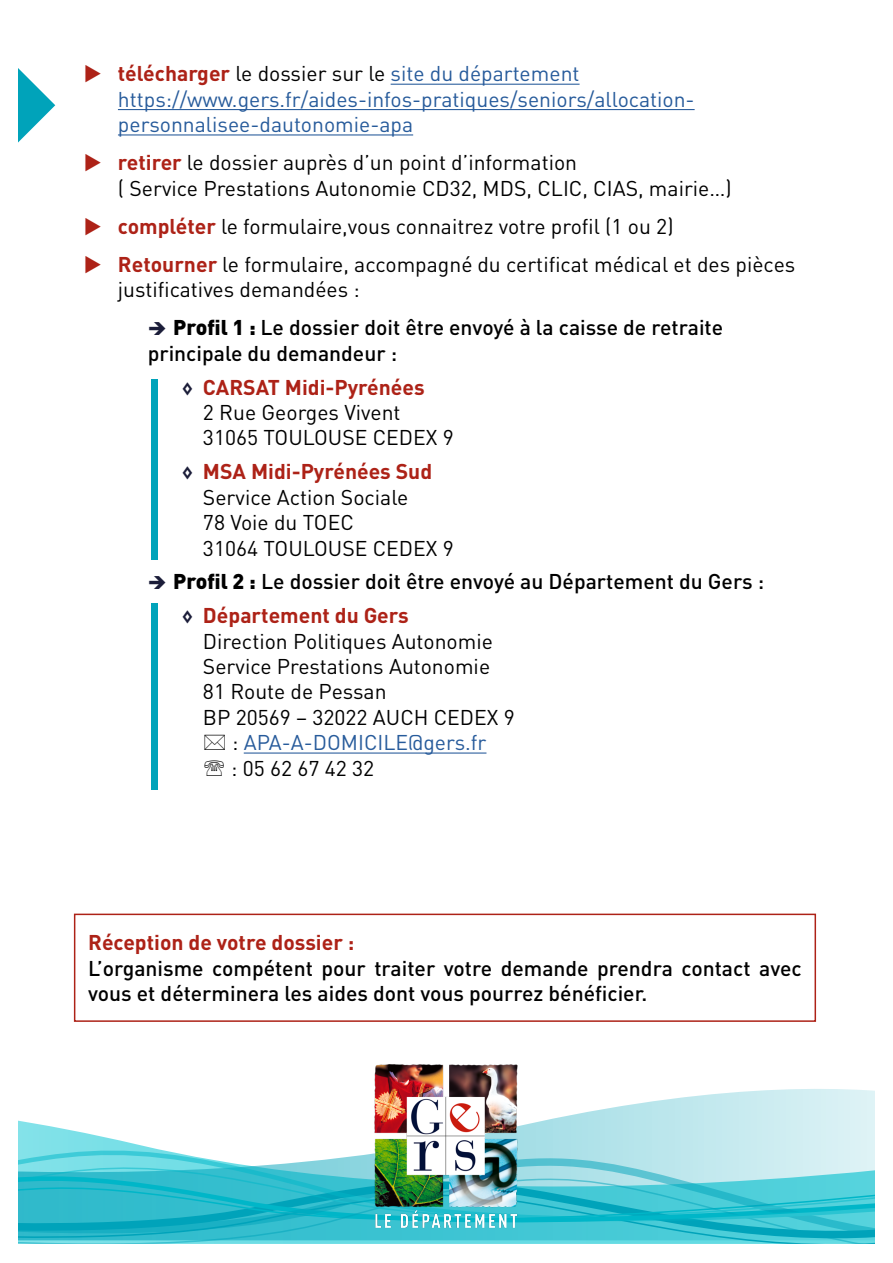
<style>
.page{position:relative;width:893px;height:1263px;background:#fff}
.page>*{position:absolute;margin:0;border:0;box-sizing:border-box;transform-origin:0 0}
.t1{font:21.15px/25.3px "DIN Pro";color:#000}
.t2{font:500 21.15px/33.9px "DIN Pro";color:#000}
.t3{font:21.15px/25.3px "DIN Pro";color:#275b9b}
.t4{font:700 21.15px "DIN Pro";color:#ad2217}
.s1{font-weight:700;color:#ad2217}
.s2{color:#000}
.s3{font-weight:400}
.s4{font-weight:900}
.s5{font-weight:700;font-size:18px;color:#1b1d39}
</style>
<div class="page">
<svg style="left:19px;top:1089px;width:855px;height:34px"></svg>
<svg style="left:19px;top:1123px;width:855px;height:20px"></svg>
<svg style="left:19px;top:1143px;width:855px;height:100px;background:#59cbd7"></svg>
<hr style="left:391px;top:84px;width:189px;height:1px;background:#275b9b">
<hr style="left:118px;top:109px;width:577px;height:1px;background:#275b9b">
<hr style="left:118px;top:134px;width:295px;height:1px;background:#275b9b">
<hr style="left:244px;top:752px;width:242px;height:2px;background:#275b9b">
<div style="left:151px;top:379px;width:6px;height:181px;background:#00a3ba"></div>
<div style="left:151px;top:603px;width:6px;height:186px;background:#00a3ba"></div>
<div style="left:74px;top:914px;width:742px;height:108px;border:2px solid #ad2217"></div>
<svg style="left:19px;top:69px;width:36px;height:73px"></svg>
<img style="left:357px;top:1064px;width:179px;height:171px">
<p class="t3" style="left:118px;top:60px;width:578px"><span class="s1">télécharger</span> <span class="s2">le dossier sur le</span> site du département https://www.gers.fr/aides-infos-pratiques/seniors/allocation&shy;personnalisee-dautonomie-apa</p>
<p class="t1" style="left:118px;top:149px;width:615px"><span class="s1">retirer</span> le dossier auprès d’un point d’information<br>( Service Prestations Autonomie CD32, MDS, CLIC, CIAS, mairie…)</p>
<p class="t1" style="left:118px;top:206px;width:679px;line-height:38.1px"><span class="s1">compléter</span> le formulaire,vous connaitrez votre profil (1 ou 2)<br><span class="s1">Retourner</span> le formulaire, accompagné du certificat médical et des pièces</p>
<p class="t2" style="left:173px;top:270px;width:551px;line-height:38.1px;text-indent:-55px"><span class="s3">justificatives demandées :<br></span><span class="s4">Profil 1 :</span> Le dossier doit être envoyé à la caisse de retraite</p>
<p class="t2" style="left:182px;top:335px;width:245px;text-indent:-34px">principale du demandeur :<br><span class="s5">◊</span> <span class="s1">CARSAT Midi-Pyrénées</span></p>
<p class="t1" style="left:203px;top:399px;width:252px">2 Rue Georges Vivent<br>31065 TOULOUSE CEDEX 9</p>
<p class="t1" style="left:203px;top:458px;width:252px;text-indent:-21px"><span class="s5">◊</span> <span class="s1">MSA Midi-Pyrénées Sud<br></span>Service Action Sociale<br>78 Voie du TOEC<br>31064 TOULOUSE CEDEX 9</p>
<p class="t2" style="left:182px;top:564px;width:584px;text-indent:-9px"><span class="s4">Profil 2 :</span> Le dossier doit être envoyé au Département du Gers : <span class="s5">◊</span> <span class="s1">Département du Gers</span></p>
<p class="t1" style="left:203px;top:627px;width:291px">Direction Politiques Autonomie</p>
<p class="t1" style="left:203px;top:653px;width:289px">Service Prestations Autonomie</p>
<p class="t1" style="left:203px;top:678px;width:185px">81 Route de Pessan</p>
<p class="t1" style="left:203px;top:704px;width:313px">BP 20569 – 32022 AUCH CEDEX 9</p>
<p class="t3" style="left:232px;top:729px;width:256px"><span class="s2">:</span> APA-A-DOMICILE@gers.fr</p>
<p class="t1" style="left:231px;top:754px;width:145px">: 05 62 67 42 32</p>
<p class="t4" style="left:88px;top:928px;width:268px">Réception de votre dossier :</p>
<p class="t2" style="left:88px;top:955px;width:715px;line-height:25.3px">L’organisme compétent pour traiter votre demande prendra contact avec vous et déterminera les aides dont vous pourrez bénéficier.</p>
</div>
